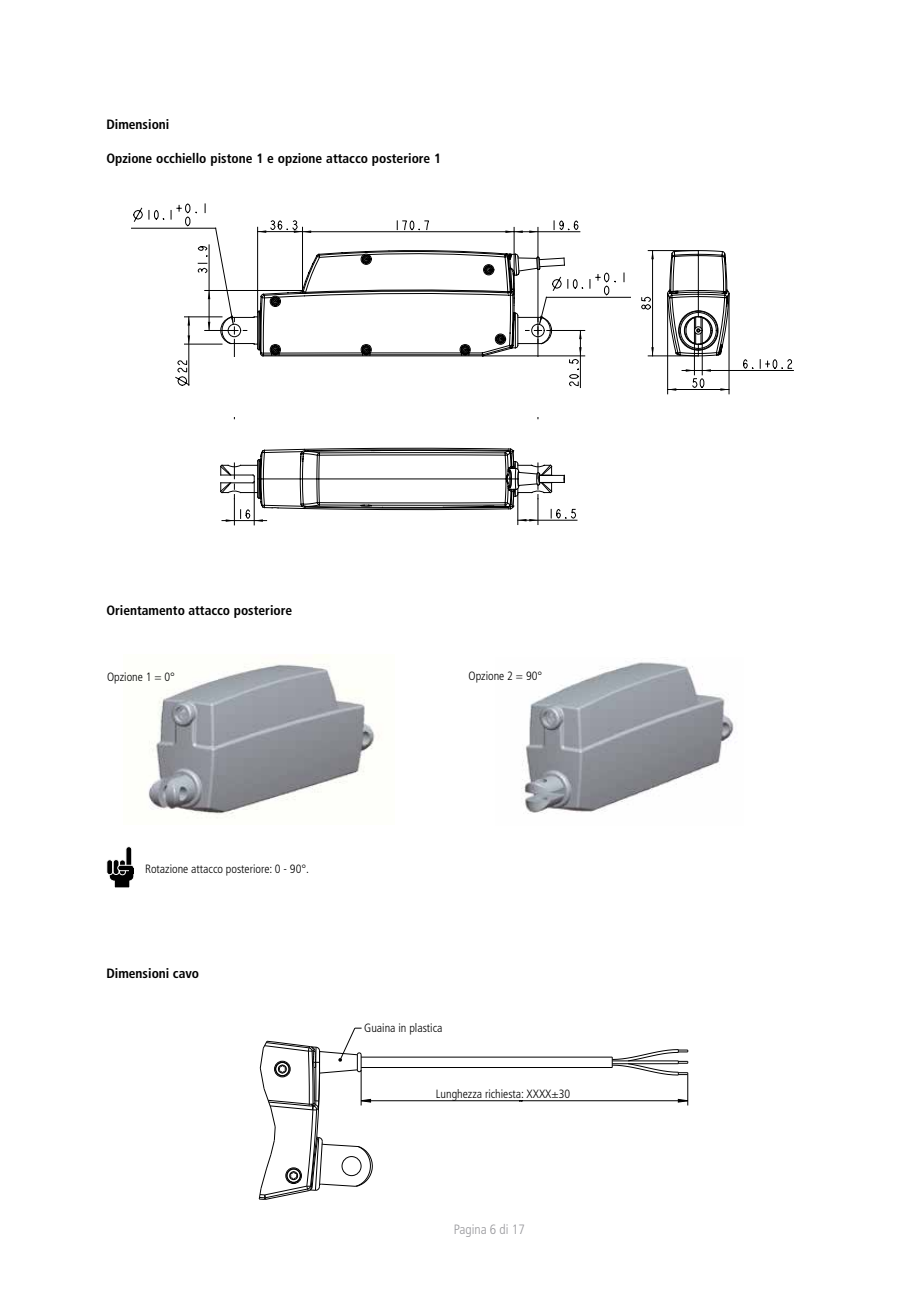
<style>
.page{position:relative;width:919px;height:1289px;background:#fff}
.page>*{position:absolute;margin:0;border:0;box-sizing:border-box;transform-origin:0 0}
.t1{font:700 condensed 13.5px "Frutiger LT Pro";color:#000}
.t2{font:300 condensed 13.5px "Frutiger LT Pro";color:#98989c}
.t3{font:300 condensed 12px "Frutiger LT Pro";color:#000}
</style>
<div class="page">
<svg style="left:743px;top:359px;width:49px;height:10px"></svg>
<hr style="left:131px;top:228px;width:85px;height:1px;background:#000">
<hr style="left:682px;top:370px;width:111px;height:1px;background:#000">
<hr style="left:518px;top:520px;width:59px;height:1px;background:#000">
<svg style="left:641px;top:250px;width:89px;height:141px"></svg>
<svg style="left:220px;top:448px;width:356px;height:77px"></svg>
<div style="left:683px;top:316px;width:29px;height:29px;border:1px solid #000;border-radius:50%"></div>
<svg style="left:133px;top:203px;width:497px;height:216px"></svg>
<img style="left:148px;top:662px;width:227px;height:157px">
<img style="left:521px;top:662px;width:213px;height:152px">
<div style="left:107px;top:859px;width:6px;height:15px;background:#000;border-radius:3px"></div>
<div style="left:106px;top:859px;width:7px;height:16px;border:1px solid #fff;border-radius:3px"></div>
<div style="left:113px;top:859px;width:6px;height:15px;background:#000;border-radius:3px"></div>
<div style="left:113px;top:859px;width:6px;height:15px;border:1px solid #fff;border-radius:3px"></div>
<div style="left:119px;top:859px;width:6px;height:15px;background:#000;border-radius:3px"></div>
<div style="left:119px;top:859px;width:7px;height:16px;border:1px solid #fff;border-radius:3px"></div>
<div style="left:126px;top:846px;width:6px;height:22px;background:#000;border-radius:3px"></div>
<div style="left:125px;top:846px;width:7px;height:23px;border:1px solid #fff;border-radius:3px"></div>
<div style="left:117px;top:864px;width:17px;height:7px;border:1px solid #fff;border-radius:3px"></div>
<svg style="left:108px;top:865px;width:26px;height:23px"></svg>
<svg style="left:678px;top:1099px;width:9px;height:3px"></svg>
<hr style="left:361px;top:1067px;width:251px;height:1px;background:#000">
<hr style="left:361px;top:1056px;width:251px;height:1px;background:#000">
<svg style="left:611px;top:1049px;width:77px;height:26px"></svg>
<hr style="left:361px;top:1100px;width:326px;height:1px;background:#000">
<svg style="left:259px;top:1027px;width:114px;height:173px"></svg>
<hr style="left:687px;top:1074px;width:1px;height:31px;background:#000">
<div style="left:220px;top:357px;width:331px;height:60px;background:#fff"></div>
<p class="t1" style="left:106px;top:116px;width:65px">Dimensioni</p>
<p class="t1" style="left:106px;top:150px;width:336px">Opzione occhiello pistone 1 e opzione attacco posteriore 1</p>
<p class="t1" style="left:106px;top:602px;width:187px">Orientamento attacco posteriore</p>
<p class="t3" style="left:107px;top:669px;width:69px">Opzione 1 = 0°</p>
<p class="t3" style="left:468px;top:668px;width:75px">Opzione 2 = 90°</p>
<p class="t3" style="left:145px;top:862px;width:166px">Rotazione attacco posteriore: 0 - 90°.</p>
<p class="t1" style="left:106px;top:965px;width:94px">Dimensioni cavo</p>
<p class="t3" style="left:364px;top:1021px;width:80px">Guaina in plastica</p>
<p class="t3" style="left:436px;top:1087px;width:136px">Lunghezza richiesta: XXXX±30</p>
<p class="t2" style="left:453px;top:1221px;width:73px">Pagina 6 di 17</p>
</div>
